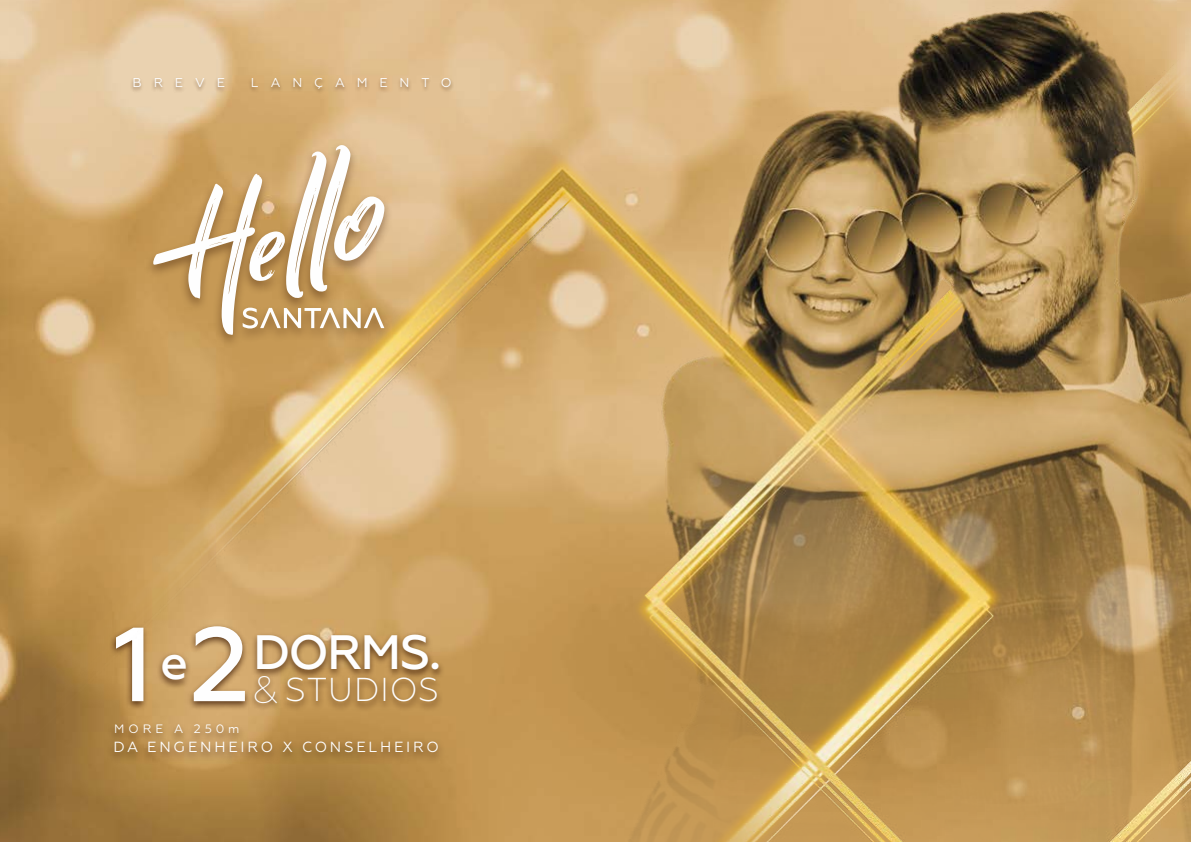
<style>
.page{position:relative;width:1191px;height:842px;background:#fff}
.page>*{position:absolute;margin:0;border:0;box-sizing:border-box;transform-origin:0 0}
.t1{font:500 105px "Geometria";color:#fff}
.t2{font:500 48.2px "Geometria";letter-spacing:-.04em;color:#fff}
.t3{font:300 33.1px "Geometria";letter-spacing:.02em;color:#fff}
.t4{font:14.7px "Geometria";letter-spacing:.19em;color:#fff}
.t5{font:12.8px "Geometria";letter-spacing:.925em;color:#fff}
.t6{font:12.2px "Geometria";letter-spacing:.325em;color:#fff}
.s1{font-family:"Montserrat";font-weight:200;font-size:38.3px}
</style>
<div class="page">
<img style="left:9px;top:0;width:1182px;height:842px">
<p class="t5" style="left:132px;top:75px;width:94px">BREVE</p>
<p class="t5" style="left:251px;top:75px;width:202px">LANÇAMENTO</p>
<h1 class="t1" style="left:113px;top:603px;width:138px">1 2</h1>
<h2 class="t2" style="left:160px;top:634px;width:29px">e</h2>
<h2 class="t2" style="left:253px;top:624px;width:189px">DORMS.</h2>
<h3 class="t3" style="left:253px;top:671px;width:187px"><span class="s1">&amp;</span> STUDIOS</h3>
<p class="t6" style="left:114px;top:721px;width:127px">MORE A 250m</p>
<p class="t4" style="left:113px;top:738px;width:327px">DA ENGENHEIRO X CONSELHEIRO</p>
</div>
